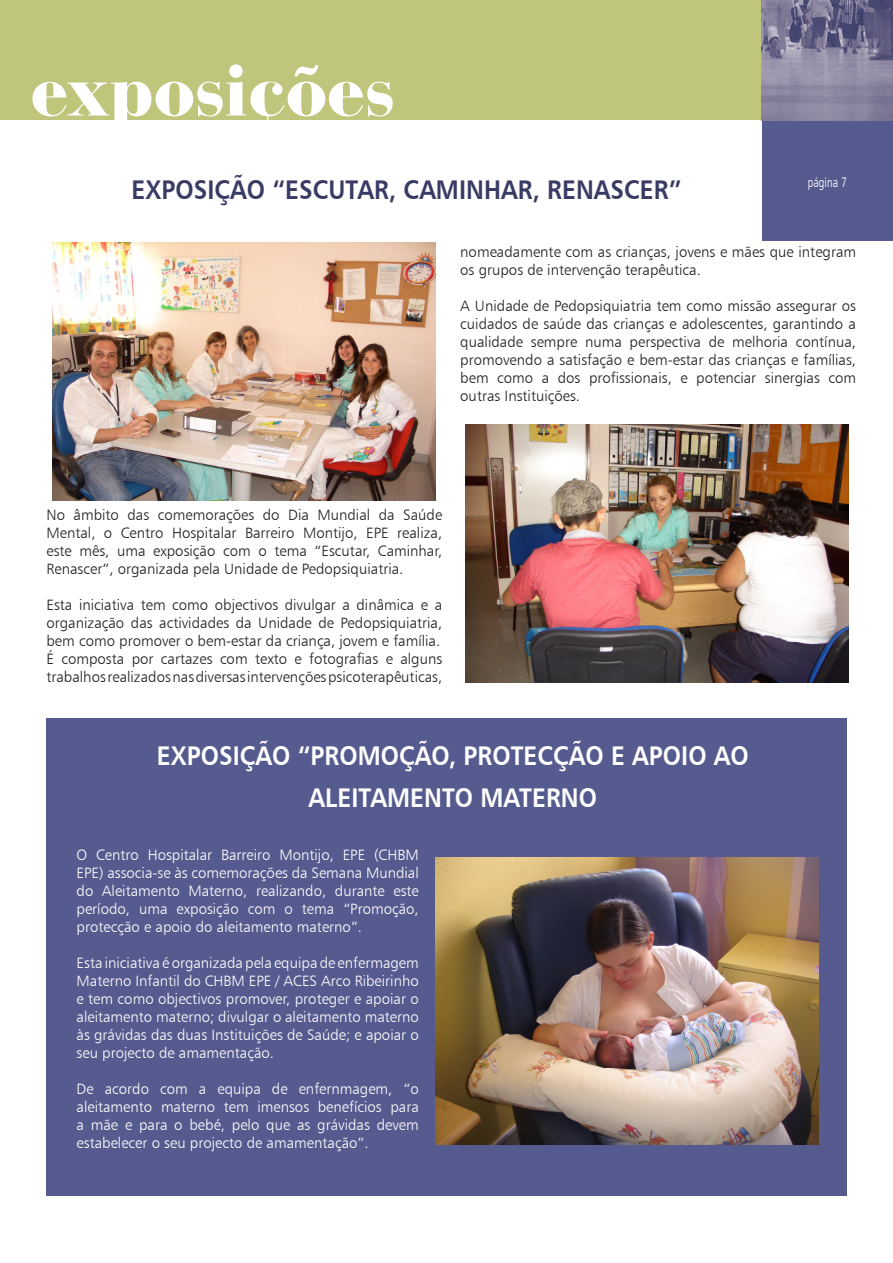
<style>
.page{position:relative;width:893px;height:1263px;background:#fff}
.page>*{position:absolute;margin:0;border:0;box-sizing:border-box;transform-origin:0 0}
.t1{font:900 75px "Bauer Bodoni BT";letter-spacing:.005em;color:#fff}
.t2{font:27px/42px "Humanist 777 BT Bold B";letter-spacing:.005em;color:#fff;text-align:center;scale:.9 1}
.t3{font:27px "Humanist 777 BT Bold B";letter-spacing:.005em;color:#393b64;scale:.9 1}
.t4{font:15px/18px "Humanist 777 BT Light B";color:#231f20;text-align:justify}
.t5{font:15px/18px "Humanist 777 BT Light B";color:#fff;text-align:justify}
.t6{font:13.5px "Frut";color:#fff;scale:.9 1}
</style>
<div class="page">
<div style="left:0;top:0;width:893px;height:120px;background:#bfc57b"></div>
<div style="left:762px;top:120px;width:131px;height:120px;background:#555b8e"></div>
<div style="left:46px;top:719px;width:801px;height:477px;background:#555b8e"></div>
<img style="left:762px;top:0;width:130px;height:120px">
<img style="left:52px;top:242px;width:383px;height:258px">
<img style="left:435px;top:857px;width:383px;height:287px">
<img style="left:466px;top:425px;width:383px;height:257px">
<h1 class="t1" style="left:31px;top:43px;width:365px">exposições</h1>
<h2 class="t3" style="left:131px;top:172px;width:613px">EXPOSIÇÃO “ESCUTAR, CAMINHAR, RENASCER”</h2>
<p class="t6" style="left:808px;top:174px;width:45px">página 7</p>
<p class="t4" style="left:460px;top:242px;width:397px">nomeadamente com as crianças, jovens e mães que integram os grupos de intervenção terapêutica.</p>
<p class="t4" style="left:460px;top:296px;width:397px">A Unidade de Pedopsiquiatria tem como missão assegurar os cuidados de saúde das crianças e adolescentes, garantindo a qualidade sempre numa perspectiva de melhoria contínua, promovendo a satisfação e bem-estar das crianças e famílias, bem como a dos profissionais, e potenciar sinergias com outras Instituições.</p>
<p class="t4" style="left:46px;top:505px;width:397px">No âmbito das comemorações do Dia Mundial da Saúde Mental, o Centro Hospitalar Barreiro Montijo, EPE realiza, este mês, uma exposição com o tema “Escutar, Caminhar, Renascer”, organizada pela Unidade de Pedopsiquiatria.</p>
<p class="t4" style="left:46px;top:595px;width:397px;text-align:left">Esta iniciativa tem como objectivos divulgar a dinâmica e a organização das actividades da Unidade de Pedopsiquiatria, bem como promover o bem-estar da criança, jovem e família.<br>É composta por cartazes com texto e fotografias e alguns trabalhos realizados nas diversas intervenções psicoterapêuticas,</p>
<h2 class="t2" style="left:157px;top:734px;width:659px">EXPOSIÇÃO “PROMOÇÃO, PROTECÇÃO E APOIO AO<br>ALEITAMENTO MATERNO</h2>
<p class="t5" style="left:77px;top:846px;width:344px">O Centro Hospitalar Barreiro Montijo, EPE (CHBM EPE) associa-se às comemorações da Semana Mundial do Aleitamento Materno, realizando, durante este período, uma exposição com o tema “Promoção, protecção e apoio do aleitamento materno”.</p>
<p class="t5" style="left:77px;top:954px;width:344px">Esta iniciativa é organizada pela equipa de enfermagem Materno Infantil do CHBM EPE / ACES Arco Ribeirinho e tem como objectivos promover, proteger e apoiar o aleitamento materno; divulgar o aleitamento materno às grávidas das duas Instituições de Saúde; e apoiar o seu projecto de amamentação.</p>
<p class="t5" style="left:77px;top:1080px;width:344px">De acordo com a equipa de enfernmagem, “o aleitamento materno tem imensos benefícios para a mãe e para o bebé, pelo que as grávidas devem estabelecer o seu projecto de amamentação”.</p>
</div>
